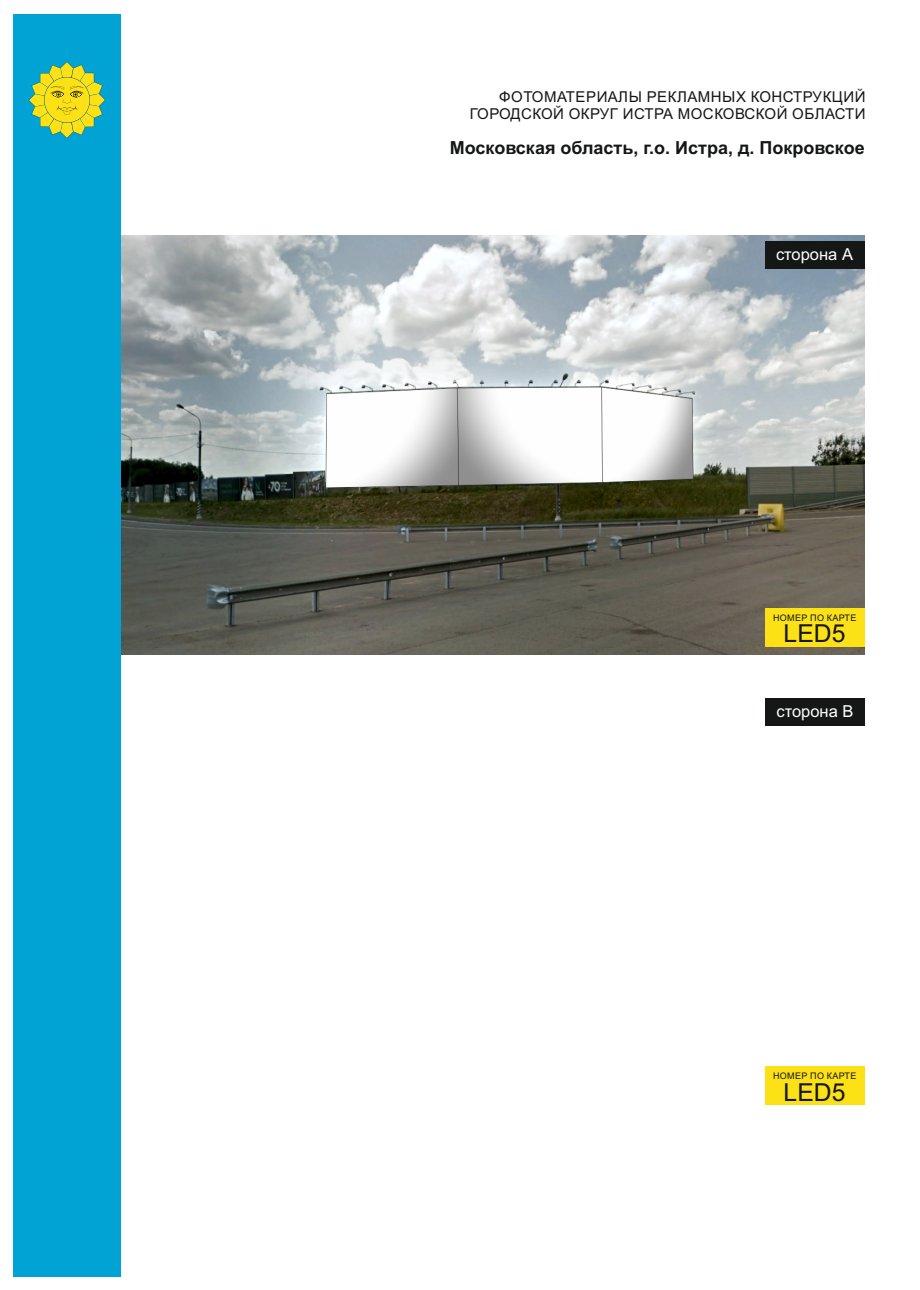
<style>
.page{position:relative;width:920px;height:1290px;background:#fff}
.page>*{position:absolute;margin:0;border:0;box-sizing:border-box;transform-origin:0 0}
.t1{font:24.75px "Arial";color:#151616}
.t2{font:700 18px "Arial";color:#151616}
.t3{font:16.5px "Arial";color:#fff}
.t4{font:15px/16.8px "Arial";letter-spacing:.035em;color:#151616;text-align:right}
.t5{font:9px "Arial";letter-spacing:.035em;color:#151616}
</style>
<div class="page">
<img style="left:121px;top:236px;width:744px;height:418px">
<div style="left:765px;top:608px;width:100px;height:39px;background:#fbe116"></div>
<div style="left:765px;top:698px;width:100px;height:27px;background:#151616"></div>
<div style="left:765px;top:1066px;width:100px;height:39px;background:#fbe116"></div>
<div style="left:14px;top:14px;width:107px;height:1262px;background:#00a3d4"></div>
<svg style="left:29px;top:62px;width:76px;height:76px"></svg>
<div style="left:765px;top:241px;width:100px;height:28px;background:#151616"></div>
<p class="t4" style="left:470px;top:89px;width:397px">ФОТОМАТЕРИАЛЫ РЕКЛАМНЫХ КОНСТРУКЦИЙ<br>ГОРОДСКОЙ ОКРУГ ИСТРА МОСКОВСКОЙ ОБЛАСТИ</p>
<p class="t2" style="left:450px;top:140px;width:416px">Московская область, г.о. Истра, д. Покровское</p>
<p class="t3" style="left:776px;top:248px;width:79px">сторона А</p>
<p class="t5" style="left:773px;top:614px;width:85px">НОМЕР ПО КАРТЕ</p>
<h1 class="t1" style="left:784px;top:624px;width:63px">LED5</h1>
<p class="t3" style="left:776px;top:705px;width:79px">сторона В</p>
<p class="t5" style="left:773px;top:1072px;width:85px">НОМЕР ПО КАРТЕ</p>
<h1 class="t1" style="left:784px;top:1083px;width:63px">LED5</h1>
</div>
